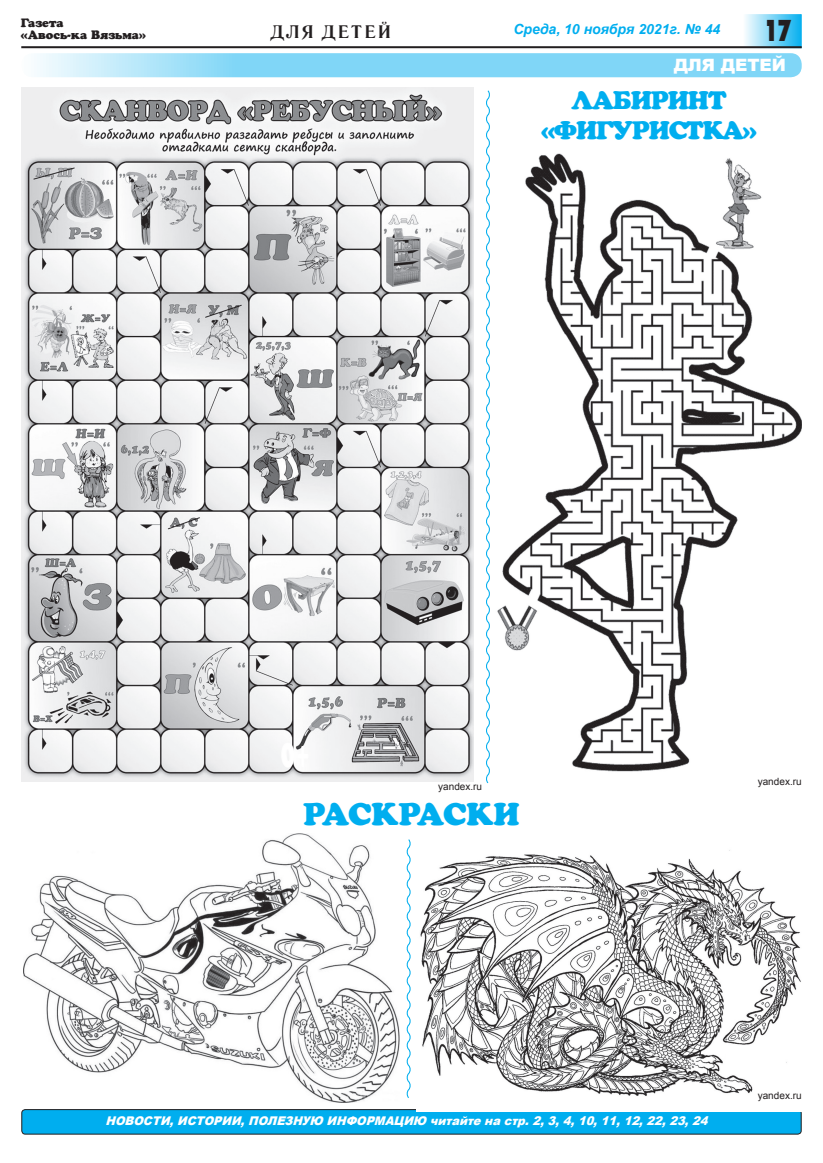
<style>
.page{position:relative;width:823px;height:1163px;background:#fff}
.page>*{position:absolute;margin:0;border:0;box-sizing:border-box;transform-origin:0 0}
.t1{font:42px "AG Crown Style";color:#fff;scale:.56 1}
.t2{font:31px "AG Crown Style";letter-spacing:-.02em;color:#00aeef}
.t3{font:30px "Futuris Extra C Bold";color:#231f20;scale:.67 1}
.t4{font:25px/30px "AG Crown Style";letter-spacing:-.04em;color:#00aeef;text-align:center}
.t5{font:700 18px "Literaturnaya";color:#231f20}
.t6{font:900 17px "Arial";color:#fff}
.t7{font:italic 700 14px "Arial";color:#00aeef}
.t8{font:italic 900 12px "Arial";color:#fff;scale:.95 1}
.t9{font:12px/12px "AG Crown Style";color:#231f20}
.t10{font:10px "Arial";color:#231f20}
</style>
<div class="page">
<img style="left:21px;top:87px;width:452px;height:694px">
<div style="left:742px;top:14px;width:59px;height:34px;background:linear-gradient(to right,#fffffe,#09b1ef);border:1px solid #00aeef"></div>
<hr style="left:21px;top:46px;width:780px;height:2px;background:#231f20">
<div style="left:22px;top:1109px;width:778px;height:24px;background:#00aeef;border-radius:3px"></div>
<div style="left:21px;top:1108px;width:780px;height:26px;border:1px solid #231f20;border-radius:3px"></div>
<svg style="left:21px;top:53px;width:780px;height:24px;background:#91dbf7"></svg>
<img style="left:416px;top:850px;width:385px;height:260px">
<img style="left:23px;top:834px;width:341px;height:267px">
<svg style="left:293px;top:833px;width:236px;height:266px"></svg>
<img style="left:497px;top:153px;width:303px;height:619px">
<svg style="left:486px;top:90px;width:4px;height:694px"></svg>
<p class="t9" style="left:21px;top:17px;width:126px">Газета<br>«Авось-ка Вязьма»</p>
<h3 class="t5" style="left:270px;top:21px;width:123px">ДЛЯ ДЕТЕЙ</h3>
<p class="t7" style="left:513px;top:20px;width:208px">Среда, 10 ноября 2021г. № 44</p>
<h3 class="t3" style="left:763px;top:15px;width:42px">17</h3>
<h3 class="t6" style="left:673px;top:53px;width:114px">ДЛЯ ДЕТЕЙ</h3>
<h3 class="t4" style="left:541px;top:85px;width:217px">ЛАБИРИНТ «ФИГУРИСТКА»</h3>
<h1 class="t1" style="left:280px;top:727px;width:54px">0+</h1>
<p class="t10" style="left:438px;top:780px;width:45px">yandex.ru</p>
<p class="t10" style="left:757px;top:775px;width:45px">yandex.ru</p>
<h2 class="t2" style="left:303px;top:795px;width:218px">РАСКРАСКИ</h2>
<p class="t8" style="left:105px;top:1111px;width:639px">НОВОСТИ,ИСТОРИИ,ПОЛЕЗНУЮ ИНФОРМАЦИЮ читайтенастр.2,3,4,10,11,12,22,23,24</p>
<p class="t10" style="left:757px;top:1089px;width:45px">yandex.ru</p>
</div>
